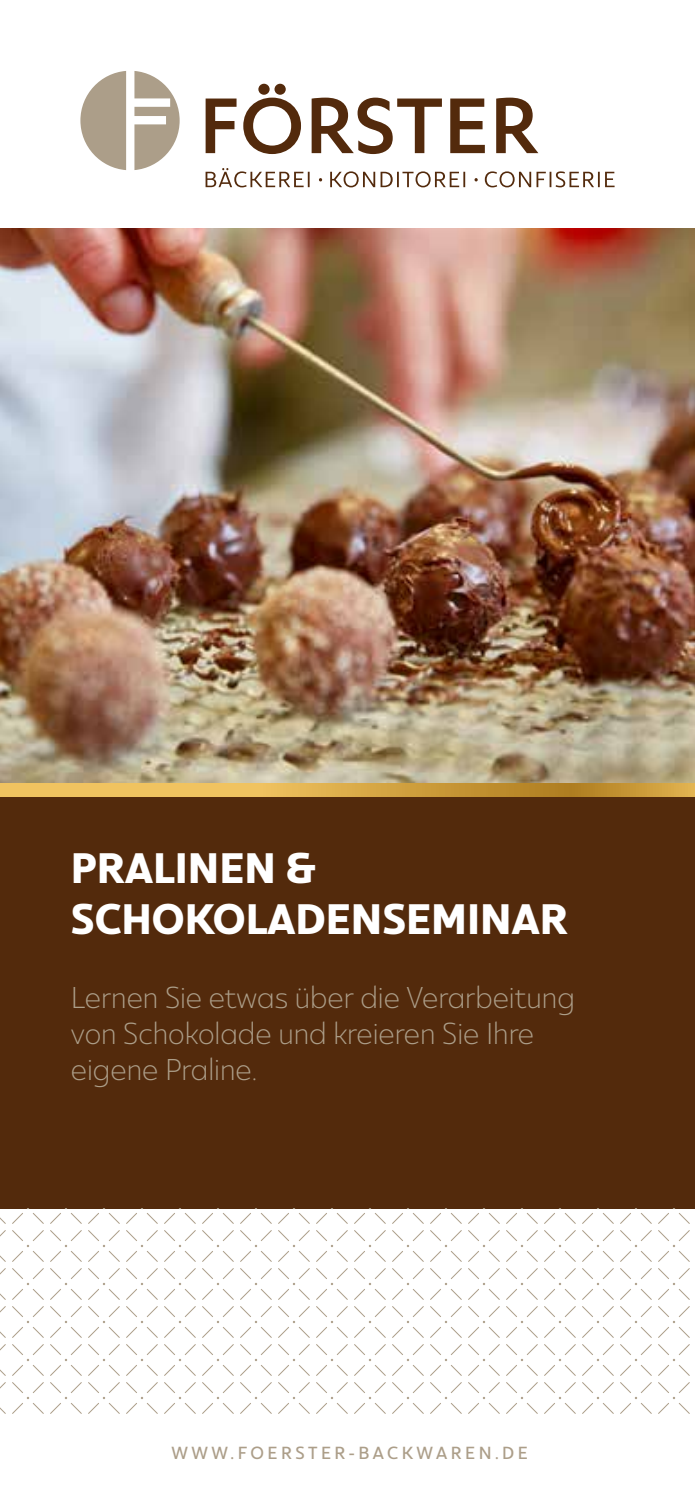
<style>
.page{position:relative;width:695px;height:1489px;background:#fff}
.page>*{position:absolute;margin:0;border:0;box-sizing:border-box;transform-origin:0 0}
.t1{font:42.5px/51px "Ultine Con Bol";color:#fff}
.t2{font:30px/36px "Ultine Con Lig";color:#ac9e89}
.t3{font:17.5px "Ultine Con Med";letter-spacing:.2em;color:#ac9e89}
</style>
<div class="page">
<div style="left:0;top:796px;width:694px;height:412px;background:#532a0c"></div>
<svg style="left:0;top:782px;width:694px;height:14px"></svg>
<svg style="left:80px;top:71px;width:100px;height:99px"></svg>
<svg style="left:205px;top:84px;width:333px;height:70px"></svg>
<svg style="left:205px;top:168px;width:409px;height:19px"></svg>
<svg style="left:0;top:1208px;width:694px;height:206px"></svg>
<img style="left:0;top:229px;width:694px;height:553px">
<h1 class="t1" style="left:71px;top:842px;width:498px">PRALINEN &amp;<br>SCHOKOLADENSEMINAR</h1>
<p class="t2" style="left:71px;top:979px;width:505px">Lernen Sie etwas über die Verarbeitung von Schokolade und kreieren Sie Ihre eigene Praline.</p>
<p class="t3" style="left:171px;top:1442px;width:358px">WWW.FOERSTER-BACKWAREN.DE</p>
</div>
